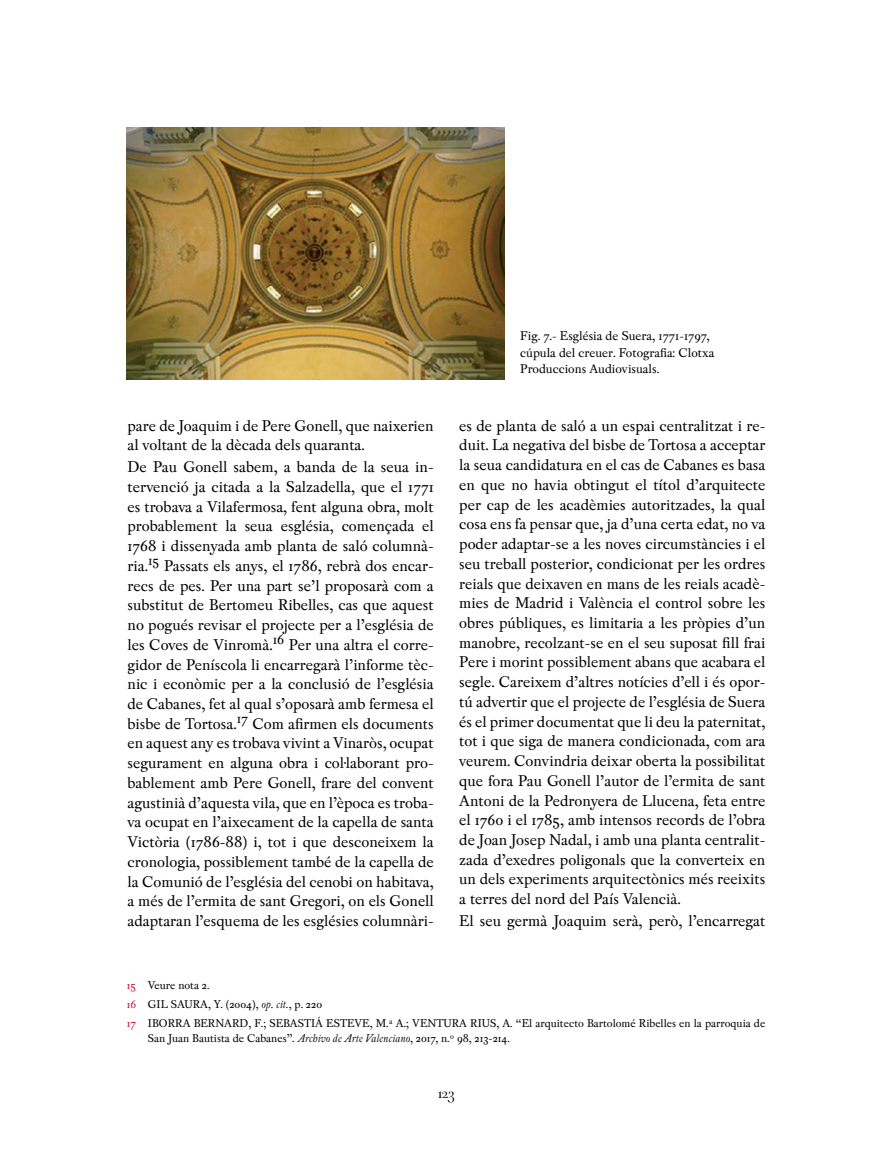
<style>
.page{position:relative;width:893px;height:1170px;background:#fff}
.page>*{position:absolute;margin:0;border:0;box-sizing:border-box;transform-origin:0 0}
.t1{font:18px "Peleguer";color:#000}
.t2{font:16.5px/19.6px "Pradell";color:#000;text-align:justify}
.t3{font:13.5px/16.5px "Pradell";color:#000}
.t4{font:12px/19.2px "Pradell";color:#000}
.s1{color:#c4112f}
.s2{font-style:italic}
</style>
<div class="page">
<img style="left:127px;top:128px;width:378px;height:251px">
<p class="t2" style="left:128px;top:415px;width:308px">pare de Joaquim i de Pere Gonell, que naixerien al voltant de la dècada dels quaranta.</p>
<p class="t2" style="left:128px;top:457px;width:308px">De Pau Gonell sabem, a banda de la seua in&shy;tervenció ja citada a la Salzadella, que el 1771 es trobava a Vilafermosa, fent alguna obra, molt probablement la seua església, començada el 1768 i dissenyada amb planta de saló columnà&shy;ria.<sup>15</sup> Passats els anys, el 1786, rebrà dos encar&shy;recs de pes. Per una part se’l proposarà com a substitut de Bertomeu Ribelles, cas que aquest no pogués revisar el projecte per a l’església de les Coves de Vinromà.<sup>16</sup> Per una altra el corre&shy;gidor de Peníscola li encarregarà l’informe tèc&shy;nic i econòmic per a la conclusió de l’església de Cabanes, fet al qual s’oposarà amb fermesa el bisbe de Tortosa.<sup>17</sup> Com afirmen els documents en aquest any es trobava vivint a Vinaròs, ocupat segurament en alguna obra i col·laborant pro&shy;bablement amb Pere Gonell, frare del convent agustinià d’aquesta vila, que en l’època es troba&shy;va ocupat en l’aixecament de la capella de santa Victòria (1786-88) i, tot i que desconeixem la cronologia, possiblement també de la capella de la Comunió de l’església del cenobi on habitava, a més de l’ermita de sant Gregori, on els Gonell adaptaran l’esquema de les esglésies columnàri-</p>
<p class="t3" style="left:520px;top:328px;width:196px">Fig. 7.- Església de Suera, 1771-1797, cúpula del creuer. Fotografia: Clotxa<br>Produccions Audiovisuals.</p>
<p class="t2" style="left:459px;top:415px;width:308px">es de planta de saló a un espai centralitzat i re&shy;duit. La negativa del bisbe de Tortosa a acceptar la seua candidatura en el cas de Cabanes es basa en que no havia obtingut el títol d’arquitecte per cap de les acadèmies autoritzades, la qual cosa ens fa pensar que, ja d’una certa edat, no va poder adaptar-se a les noves circumstàncies i el seu treball posterior, condicionat per les ordres reials que deixaven en mans de les reials acadè&shy;mies de Madrid i València el control sobre les obres públiques, es limitaria a les pròpies d’un manobre, recolzant-se en el seu suposat fill frai Pere i morint possiblement abans que acabara el segle. Careixem d’altres notícies d’ell i és opor&shy;tú advertir que el projecte de l’església de Suera és el primer documentat que li deu la paternitat, tot i que siga de manera condicionada, com ara veurem. Convindria deixar oberta la possibilitat que fora Pau Gonell l’autor de l’ermita de sant Antoni de la Pedronyera de Llucena, feta entre el 1760 i el 1785, amb intensos records de l’obra de Joan Josep Nadal, i amb una planta centralit&shy;zada d’exedres poligonals que la converteix en un dels experiments arquitectònics més reeixits a terres del nord del País Valencià.</p>
<p class="t2" style="left:459px;top:910px;width:308px">El seu germà Joaquim serà, però, l’encarregat</p>
<p class="t4" style="left:127px;top:975px;width:640px"><span class="s1">15</span> Veure nota 2.<br><span class="s1">16</span> GIL SAURA, Y. (2004), <span class="s2">op. cit.</span>, p. 220<br><span class="s1">17</span> IBORRA BERNARD, F.; SEBASTIÁ ESTEVE, M.ª A.; VENTURA RIUS, A. “El arquitecto Bartolomé Ribelles en la parroquia de</p>
<p class="t4" style="left:148px;top:1028px;width:363px">San Juan Bautista de Cabanes”. <span class="s2">Archivo de Arte Valenciano</span>, 2017, n.º 98, 213-214.</p>
<p class="t1" style="left:438px;top:1083px;width:18px">123</p>
</div>
